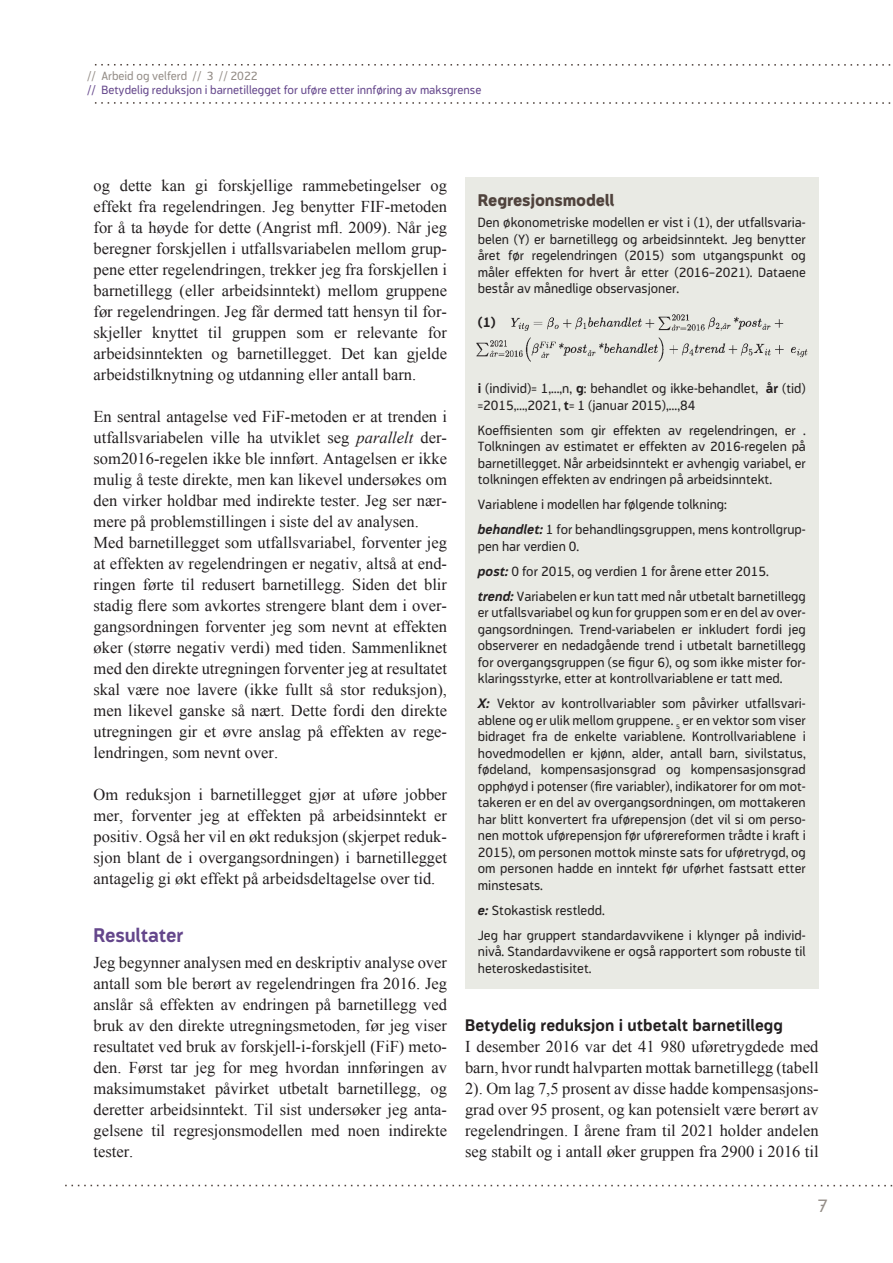
<style>
.page{position:relative;width:893px;height:1263px;background:#fff}
.page>*{position:absolute;margin:0;border:0;box-sizing:border-box;transform-origin:0 0}
.t1{font:700 19.5px "Modus";letter-spacing:-.01em;color:#64468b}
.t2{font:18px "Modus";color:#948d87}
.t3{font:16.5px/21px "Times New Roman";color:#231f20;text-align:justify}
.t4{font:700 16.5px "Modus";color:#231f20}
.t5{font:800 16.5px "Modus";letter-spacing:-.01em;color:#50433d}
.t6{font:13.5px/16.5px "Modus";color:#231f20}
.t7{font:700 13.5px "Modus";color:#231f20}
.t8{font:12px "Modus";color:#64468b}
.t9{font:12px "Modus";color:#948d87}
.s1{font-style:italic}
.s2{font-weight:700}
.s3{font-weight:700;font-style:italic}
</style>
<div class="page">
<svg style="left:94px;top:64px;width:797px;height:2px"></svg>
<svg style="left:94px;top:102px;width:797px;height:2px"></svg>
<svg style="left:65px;top:1185px;width:828px;height:1px"></svg>
<div style="left:465px;top:178px;width:354px;height:811px;background:#e9eae4"></div>
<img style="left:511px;top:314px;width:273px;height:17px">
<img style="left:476px;top:337px;width:332px;height:25px">
<p class="t9" style="left:87px;top:69px;width:172px">// Arbeid og velferd // 3 // 2022</p>
<p class="t8" style="left:87px;top:83px;width:396px">// Betydelig reduksjon i barnetillegget for uføre etter innføring av maksgrense</p>
<p class="t3" style="left:94px;top:175px;width:355px">og dette kan gi forskjellige rammebetingelser og effekt fra regelendringen. Jeg benytter FIF-metoden for å ta høyde for dette (Angrist mfl. 2009). Når jeg beregner forskjellen i utfallsvariabelen mellom grup&shy;pene etter regelendringen, trekker jeg fra forskjellen i barnetillegg (eller arbeidsinntekt) mellom gruppene før regelendringen. Jeg får dermed tatt hensyn til for&shy;skjeller knyttet til gruppen som er relevante for arbeidsinntekten og barnetillegget. Det kan gjelde arbeidstilknytning og utdanning eller antall barn.</p>
<p class="t3" style="left:94px;top:406px;width:355px;text-align:left">En sentral antagelse ved FiF-metoden er at trenden i utfallsvariabelen ville ha utviklet seg <span class="s1">parallelt</span> der&shy;som2016-regelen ikke ble innført. Antagelsen er ikke mulig å teste direkte, men kan likevel undersøkes om den virker holdbar med indirekte tester. Jeg ser nær&shy;mere på problemstillingen i siste del av analysen.<br>Med barnetillegget som utfallsvariabel, forventer jeg at effekten av regelendringen er negativ, altså at end&shy;ringen førte til redusert barnetillegg. Siden det blir stadig flere som avkortes strengere blant dem i over&shy;gangsordningen forventer jeg som nevnt at effekten øker (større negativ verdi) med tiden. Sammenliknet med den direkte utregningen forventer jeg at resultatet skal være noe lavere (ikke fullt så stor reduksjon), men likevel ganske så nært. Dette fordi den direkte utregningen gir et øvre anslag på effekten av rege&shy;lendringen, som nevnt over.</p>
<p class="t3" style="left:94px;top:784px;width:355px">Om reduksjon i barnetillegget gjør at uføre jobber mer, forventer jeg at effekten på arbeidsinntekt er positiv. Også her vil en økt reduksjon (skjerpet reduk&shy;sjon blant de i overgangsordningen) i barnetillegget antagelig gi økt effekt på arbeidsdeltagelse over tid.</p>
<p class="t1" style="left:94px;top:924px;width:91px">Resultater</p>
<p class="t3" style="left:94px;top:952px;width:355px">Jeg begynner analysen med en deskriptiv analyse over antall som ble berørt av regelendringen fra 2016. Jeg anslår så effekten av endringen på barnetillegg ved bruk av den direkte utregningsmetoden, før jeg viser resultatet ved bruk av forskjell-i-forskjell (FiF) meto&shy;den. Først tar jeg for meg hvordan innføringen av maksimumstaket påvirket utbetalt barnetillegg, og deretter arbeidsinntekt. Til sist undersøker jeg anta&shy;gelsene til regresjonsmodellen med noen indirekte tester.</p>
<p class="t5" style="left:478px;top:191px;width:138px">Regresjonsmodell</p>
<p class="t6" style="left:478px;top:214px;width:329px;text-align:justify">Den økonometriske modellen er vist i (1), der utfallsvaria&shy;belen (Y) er barnetillegg og arbeidsinntekt. Jeg benytter året før regelendringen (2015) som utgangspunkt og måler effekten for hvert år etter (2016–2021). Dataene består av månedlige observasjoner.</p>
<p class="t7" style="left:478px;top:314px;width:20px">(1)</p>
<p class="t6" style="left:478px;top:380px;width:329px"><span class="s2">i</span> (individ)= 1,…,n, <span class="s2">g</span>: behandlet og ikke-behandlet, <span class="s2">år</span> (tid) =2015,…,2021, <span class="s2">t</span>= 1 (januar 2015),…,84</p>
<p class="t6" style="left:478px;top:422px;width:329px;text-align:justify">Koeffisienten som gir effekten av regelendringen, er .<br>Tolkningen av estimatet er effekten av 2016-regelen på barnetillegget. Når arbeidsinntekt er avhengig variabel, er tolkningen effekten av endringen på arbeidsinntekt.</p>
<p class="t6" style="left:478px;top:492px;width:329px;line-height:25px">Variablene i modellen har følgende tolkning:<br><span class="s3">behandlet:</span> 1 for behandlingsgruppen, mens kontrollgrup-</p>
<p class="t6" style="left:478px;top:533px;width:329px;line-height:25px">pen har verdien 0.<br><span class="s3">post:</span> 0 for 2015, og verdien 1 for årene etter 2015. <span class="s3">trend:</span> Variabelen er kun tatt med når utbetalt barnetillegg</p>
<p class="t6" style="left:478px;top:604px;width:330px;text-align:justify">er utfallsvariabel og kun for gruppen som er en del av over&shy;gangsordningen. Trend-variabelen er inkludert fordi jeg observerer en nedadgående trend i utbetalt barnetillegg for overgangsgruppen (se figur 6), og som ikke mister for&shy;klaringsstyrke, etter at kontrollvariablene er tatt med.</p>
<p class="t6" style="left:478px;top:695px;width:330px;text-align:justify"><span class="s3">X:</span> Vektor av kontrollvariabler som påvirker utfallsvari&shy;ablene og er ulik mellom gruppene. β<sub>5</sub> er en vektor som viser bidraget fra de enkelte variablene. Kontrollvariablene i hovedmodellen er kjønn, alder, antall barn, sivilstatus, fødeland, kompensasjonsgrad og kompensasjonsgrad opphøyd i potenser (fire variabler), indikatorer for om mot&shy;takeren er en del av overgangsordningen, om mottakeren har blitt konvertert fra uførepensjon (det vil si om perso&shy;nen mottok uførepensjon før uførereformen trådte i kraft i 2015), om personen mottok minste sats for uføretrygd, og om personen hadde en inntekt før uførhet fastsatt etter minstesats.</p>
<p class="t6" style="left:478px;top:897px;width:329px;line-height:25px"><span class="s3">e:</span> Stokastisk restledd.<br>Jeg har gruppert standardavvikene i klynger på individ-</p>
<p class="t6" style="left:478px;top:943px;width:329px">nivå. Standardavvikene er også rapportert som robuste til heteroskedastisitet.</p>
<p class="t4" style="left:465px;top:1016px;width:319px">Betydelig reduksjon i utbetalt barnetillegg</p>
<p class="t3" style="left:465px;top:1036px;width:355px">I desember 2016 var det 41 980 uføretrygdede med barn, hvor rundt halvparten mottak barnetillegg (tabell 2). Om lag 7,5 prosent av disse hadde kompensasjons&shy;grad over 95 prosent, og kan potensielt være berørt av regelendringen. I årene fram til 2021 holder andelen seg stabilt og i antall øker gruppen fra 2900 i 2016 til</p>
<p class="t2" style="left:817px;top:1195px;width:12px">7</p>
</div>
